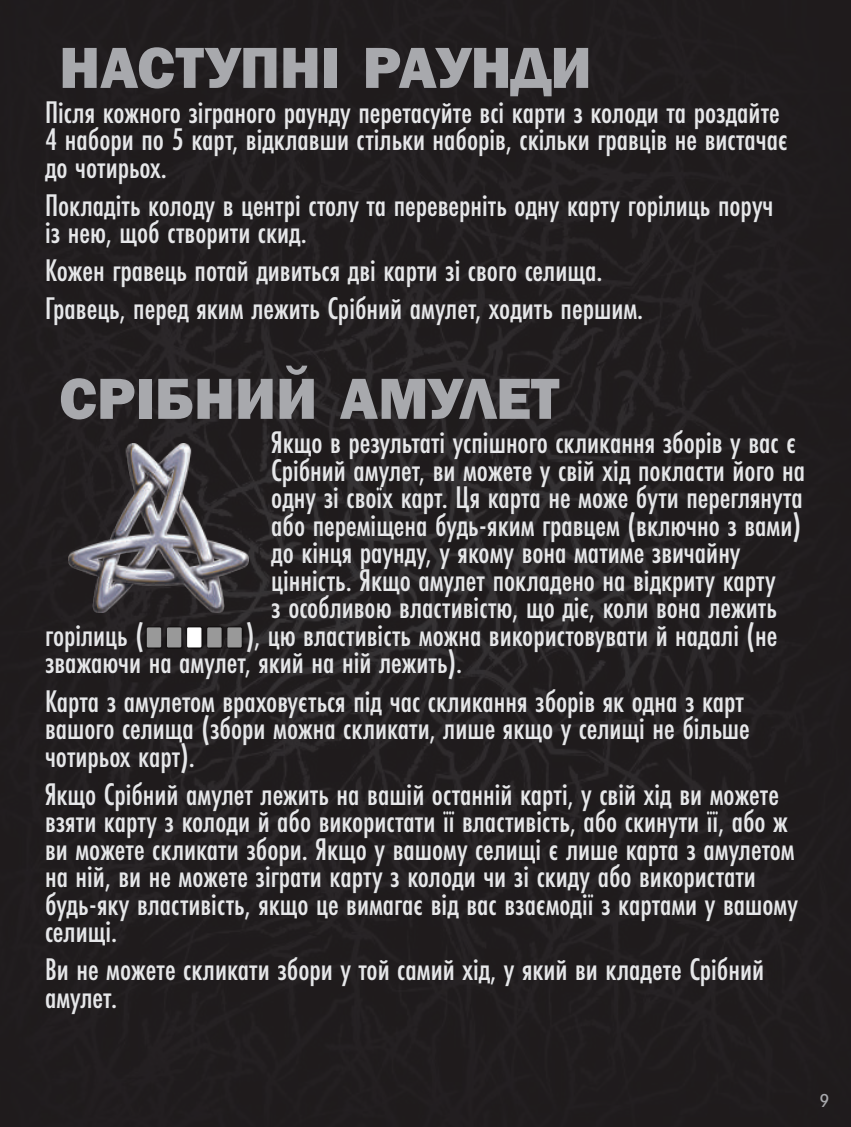
<style>
.page{position:relative;width:851px;height:1127px;background:#fff}
.page>*{position:absolute;margin:0;border:0;box-sizing:border-box;transform-origin:0 0}
.t1{font:800 60px "Franklin Gothic";color:#a8a9ad}
.t2{font:500 32.5px/27.5px "Futura PT Cond";color:#e6e7e9}
.t3{font:500 condensed 17.5px "ITC Avant Garde Std";color:#a8a9ad}
</style>
<div class="page">
<img style="left:0;top:0;width:850px;height:1127px">
<img style="left:68px;top:443px;width:180px;height:169px">
<img style="left:144px;top:626px;width:102px;height:22px">
<div style="left:147px;top:627px;width:14px;height:20px;background:#999"></div>
<div style="left:167px;top:627px;width:14px;height:20px;background:#999"></div>
<div style="left:187px;top:627px;width:14px;height:20px;background:#fff"></div>
<div style="left:207px;top:627px;width:14px;height:20px;background:#999"></div>
<div style="left:227px;top:627px;width:15px;height:20px;background:#999"></div>
<h1 class="t1" style="left:59px;top:29px;width:534px">НАСТУПНІ РАУНДИ</h1>
<p class="t2" style="left:45px;top:98px;width:744px">Після кожного зіграного раунду перетасуйте всі карти з колоди та роздайте<br>4 набори по 5 карт, відклавши стільки наборів, скільки гравців не вистачає до чотирьох.</p>
<p class="t2" style="left:45px;top:191px;width:730px">Покладіть колоду в центрі столу та переверніть одну карту горілиць поруч із нею, щоб створити скид.</p>
<p class="t2" style="left:45px;top:251px;width:599px;line-height:38.2px">Кожен гравець потай дивиться дві карти зі свого селища.<br>Гравець, перед яким лежить Срібний амулет, ходить першим.</p>
<h1 class="t1" style="left:59px;top:360px;width:501px">СРІБНИЙ АМУЛЕТ</h1>
<p class="t2" style="left:271px;top:429px;width:535px">Якщо в результаті успішного скликання зборів у вас є Срібний амулет, ви можете у свій хід покласти його на одну зі своїх карт. Ця карта не може бути переглянута або переміщена будь-яким гравцем (включно з вами) до кінця раунду, у якому вона матиме звичайну цінність. Якщо амулет покладено на відкриту карту<br>з особливою властивістю, що діє, коли вона лежить</p>
<p class="t2" style="left:45px;top:621px;width:100px">горілиць (</p>
<p class="t2" style="left:45px;top:621px;width:733px;text-indent:201px">), цю властивість можна використовувати й надалі (не зважаючи на амулет, який на ній лежить).</p>
<p class="t2" style="left:45px;top:687px;width:706px">Карта з амулетом враховується під час скликання зборів як одна з карт вашого селища (збори можна скликати, лише якщо у селищі не більше чотирьох карт).</p>
<p class="t2" style="left:45px;top:780px;width:754px">Якщо Срібний амулет лежить на вашій останній карті, у свій хід ви можете взяти карту з колоди й або використати її властивість, або скинути її, або ж ви можете скликати збори. Якщо у вашому селищі є лише карта з амулетом на ній, ви не можете зіграти карту з колоди чи зі скиду або використати будь-яку властивість, якщо це вимагає від вас взаємодії з картами у вашому селищі.</p>
<p class="t2" style="left:45px;top:956px;width:720px">Ви не можете скликати збори у той самий хід, у який ви кладете Срібний амулет.</p>
<p class="t3" style="left:819px;top:1089px;width:11px">9</p>
</div>
